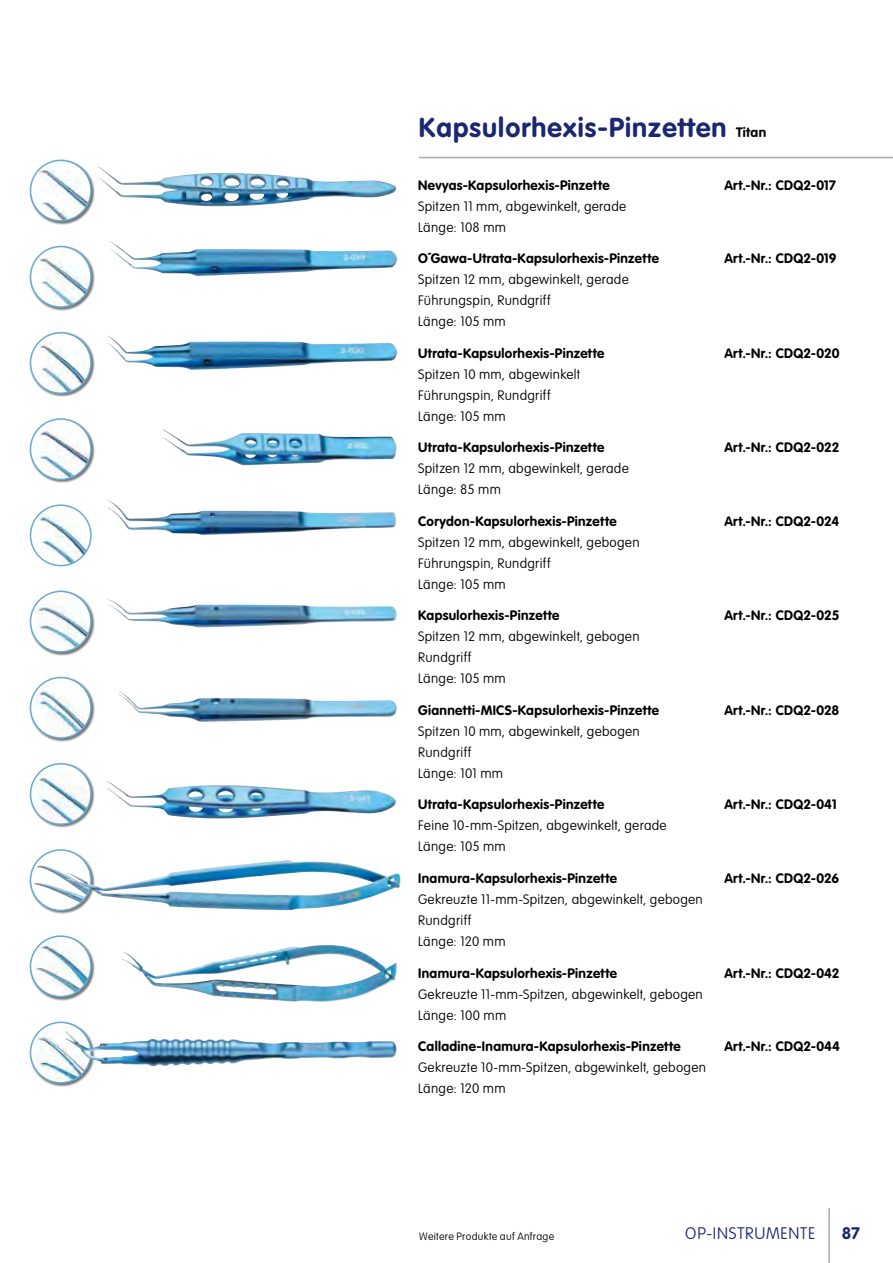
<style>
.page{position:relative;width:893px;height:1263px;background:#fff}
.page>*{position:absolute;margin:0;border:0;box-sizing:border-box;transform-origin:0 0}
.t1{font:700 27px "VAG Rounded Std";letter-spacing:.04em;color:#1c2772}
.t2{font:100 16.5px "VAG Rounded Std";letter-spacing:.05em;color:#1c2772}
.t3{font:700 16.5px "VAG Rounded Std";color:#1c2772}
.t4{font:100 13.5px/21px "VAG Rounded Std";letter-spacing:.02em;color:#000}
.t5{font:700 13.5px "VAG Rounded Std";letter-spacing:.025em;color:#000}
.t6{font:100 10.5px "VAG Rounded Std";letter-spacing:.03em;color:#000}
.s1{font-size:13.5px;color:#000}
</style>
<div class="page">
<hr style="left:828px;top:1208px;width:2px;height:55px;background:#a9a9aa">
<hr style="left:419px;top:157px;width:474px;height:1px;background:#a9a9aa">
<img style="left:106px;top:781px;width:291px;height:38px">
<div style="left:29px;top:159px;width:66px;height:66px;background:#000;opacity:.55"></div>
<img style="left:31px;top:160px;width:60px;height:61px;border-radius:30px">
<div style="left:30px;top:160px;width:62px;height:62px;border:1px solid #6babd0;border-radius:50%"></div>
<div style="left:29px;top:245px;width:66px;height:66px;background:#000;opacity:.55"></div>
<img style="left:31px;top:247px;width:60px;height:60px;border-radius:30px">
<div style="left:30px;top:246px;width:62px;height:62px;border:1px solid #6babd0;border-radius:50%"></div>
<div style="left:29px;top:331px;width:66px;height:66px;background:#000;opacity:.55"></div>
<img style="left:31px;top:333px;width:60px;height:60px;border-radius:30px">
<div style="left:30px;top:332px;width:62px;height:62px;border:1px solid #6babd0;border-radius:50%"></div>
<div style="left:29px;top:418px;width:66px;height:66px;background:#000;opacity:.55"></div>
<img style="left:31px;top:419px;width:60px;height:60px;border-radius:30px">
<div style="left:30px;top:418px;width:62px;height:62px;border:1px solid #6babd0;border-radius:50%"></div>
<img style="left:31px;top:505px;width:60px;height:61px;border-radius:30px">
<div style="left:30px;top:504px;width:62px;height:62px;border:1px solid #6babd0;border-radius:50%"></div>
<div style="left:29px;top:590px;width:66px;height:66px;background:#000;opacity:.55"></div>
<img style="left:31px;top:591px;width:60px;height:61px;border-radius:30px">
<div style="left:30px;top:591px;width:62px;height:61px;border:1px solid #6babd0;border-radius:50%"></div>
<svg style="left:29px;top:763px;width:65px;height:65px"></svg>
<div style="left:29px;top:849px;width:66px;height:65px;background:#000;opacity:.55"></div>
<div style="left:31px;top:850px;width:60px;height:60px;background:#fff;border-radius:50%"></div>
<img style="left:34px;top:865px;width:32px;height:38px">
<div style="left:30px;top:849px;width:62px;height:62px;border:1px solid #6babd0;border-radius:50%"></div>
<div style="left:29px;top:1021px;width:66px;height:66px;background:#000;opacity:.55"></div>
<img style="left:31px;top:1022px;width:60px;height:61px;border-radius:30px">
<div style="left:30px;top:1021px;width:62px;height:62px;border:1px solid #6babd0;border-radius:50%"></div>
<div style="left:29px;top:676px;width:66px;height:66px;background:#000;opacity:.55"></div>
<img style="left:31px;top:677px;width:60px;height:61px;border-radius:30px">
<div style="left:30px;top:677px;width:62px;height:62px;border:1px solid #6babd0;border-radius:50%"></div>
<div style="left:29px;top:935px;width:66px;height:66px;background:#000;opacity:.55"></div>
<img style="left:31px;top:936px;width:60px;height:60px;border-radius:30px">
<div style="left:30px;top:935px;width:62px;height:62px;border:1px solid #6babd0;border-radius:50%"></div>
<img style="left:66px;top:860px;width:222px;height:48px">
<img style="left:107px;top:500px;width:289px;height:35px">
<img style="left:98px;top:167px;width:299px;height:40px">
<img style="left:109px;top:241px;width:201px;height:35px">
<img style="left:107px;top:336px;width:199px;height:34px">
<img style="left:162px;top:429px;width:235px;height:36px">
<img style="left:107px;top:599px;width:153px;height:29px">
<img style="left:119px;top:691px;width:158px;height:31px">
<img style="left:121px;top:945px;width:276px;height:57px">
<img style="left:65px;top:1032px;width:332px;height:34px">
<h1 class="t1" style="left:419px;top:112px;width:349px">Kapsulorhexis-Pinzetten <span class="s1">Titan</span></h1>
<p class="t5" style="left:418px;top:177px;width:193px">Nevyas-Kapsulorhexis-Pinzette</p>
<p class="t4" style="left:418px;top:196px;width:209px">Spitzen 11 mm, abgewinkelt, gerade<br>Länge: 108 mm</p>
<p class="t5" style="left:418px;top:251px;width:242px">O´Gawa-Utrata-Kapsulorhexis-Pinzette</p>
<p class="t4" style="left:418px;top:270px;width:212px">Spitzen 12 mm, abgewinkelt, gerade<br>Führungspin, Rundgriff<br>Länge: 105 mm</p>
<p class="t5" style="left:418px;top:345px;width:188px">Utrata-Kapsulorhexis-Pinzette</p>
<p class="t4" style="left:418px;top:364px;width:163px">Spitzen 10 mm, abgewinkelt<br>Führungspin, Rundgriff<br>Länge: 105 mm</p>
<p class="t5" style="left:418px;top:440px;width:188px">Utrata-Kapsulorhexis-Pinzette</p>
<p class="t4" style="left:418px;top:459px;width:212px">Spitzen 12 mm, abgewinkelt, gerade<br>Länge: 85 mm</p>
<p class="t5" style="left:418px;top:513px;width:200px">Corydon-Kapsulorhexis-Pinzette</p>
<p class="t4" style="left:418px;top:532px;width:223px">Spitzen 12 mm, abgewinkelt, gebogen<br>Führungspin, Rundgriff<br>Länge: 105 mm</p>
<p class="t5" style="left:418px;top:608px;width:143px">Kapsulorhexis-Pinzette</p>
<p class="t4" style="left:418px;top:627px;width:223px">Spitzen 12 mm, abgewinkelt, gebogen<br>Rundgriff<br>Länge: 105 mm</p>
<p class="t5" style="left:418px;top:702px;width:242px">Giannetti-MICS-Kapsulorhexis-Pinzette</p>
<p class="t4" style="left:418px;top:721px;width:223px">Spitzen 10 mm, abgewinkelt, gebogen<br>Rundgriff<br>Länge: 101 mm</p>
<p class="t5" style="left:418px;top:797px;width:188px">Utrata-Kapsulorhexis-Pinzette</p>
<p class="t4" style="left:418px;top:816px;width:250px">Feine 10-mm-Spitzen, abgewinkelt, gerade<br>Länge: 105 mm</p>
<p class="t5" style="left:418px;top:870px;width:200px">Inamura-Kapsulorhexis-Pinzette</p>
<p class="t4" style="left:418px;top:889px;width:286px">Gekreuzte 11-mm-Spitzen, abgewinkelt, gebogen<br>Rundgriff<br>Länge: 120 mm</p>
<p class="t5" style="left:418px;top:965px;width:200px">Inamura-Kapsulorhexis-Pinzette</p>
<p class="t4" style="left:418px;top:984px;width:286px">Gekreuzte 11-mm-Spitzen, abgewinkelt, gebogen<br>Länge: 100 mm</p>
<p class="t5" style="left:418px;top:1038px;width:264px">Calladine-Inamura-Kapsulorhexis-Pinzette</p>
<p class="t4" style="left:418px;top:1057px;width:289px">Gekreuzte 10-mm-Spitzen, abgewinkelt, gebogen<br>Länge: 120 mm</p>
<p class="t5" style="left:724px;top:177px;width:113px">Art.-Nr.: CDQ2-017</p>
<p class="t5" style="left:724px;top:251px;width:114px">Art.-Nr.: CDQ2-019</p>
<p class="t5" style="left:724px;top:345px;width:117px">Art.-Nr.: CDQ2-020</p>
<p class="t5" style="left:724px;top:440px;width:117px">Art.-Nr.: CDQ2-022</p>
<p class="t5" style="left:724px;top:513px;width:116px">Art.-Nr.: CDQ2-024</p>
<p class="t5" style="left:724px;top:608px;width:117px">Art.-Nr.: CDQ2-025</p>
<p class="t5" style="left:724px;top:702px;width:117px">Art.-Nr.: CDQ2-028</p>
<p class="t5" style="left:724px;top:797px;width:114px">Art.-Nr.: CDQ2-041</p>
<p class="t5" style="left:724px;top:870px;width:116px">Art.-Nr.: CDQ2-026</p>
<p class="t5" style="left:724px;top:965px;width:117px">Art.-Nr.: CDQ2-042</p>
<p class="t5" style="left:724px;top:1038px;width:117px">Art.-Nr.: CDQ2-044</p>
<p class="t6" style="left:419px;top:1230px;width:136px">Weitere Produkte auf Anfrage</p>
<p class="t2" style="left:685px;top:1224px;width:132px">OP-INSTRUMENTE</p>
<p class="t3" style="left:842px;top:1224px;width:20px">87</p>
</div>
